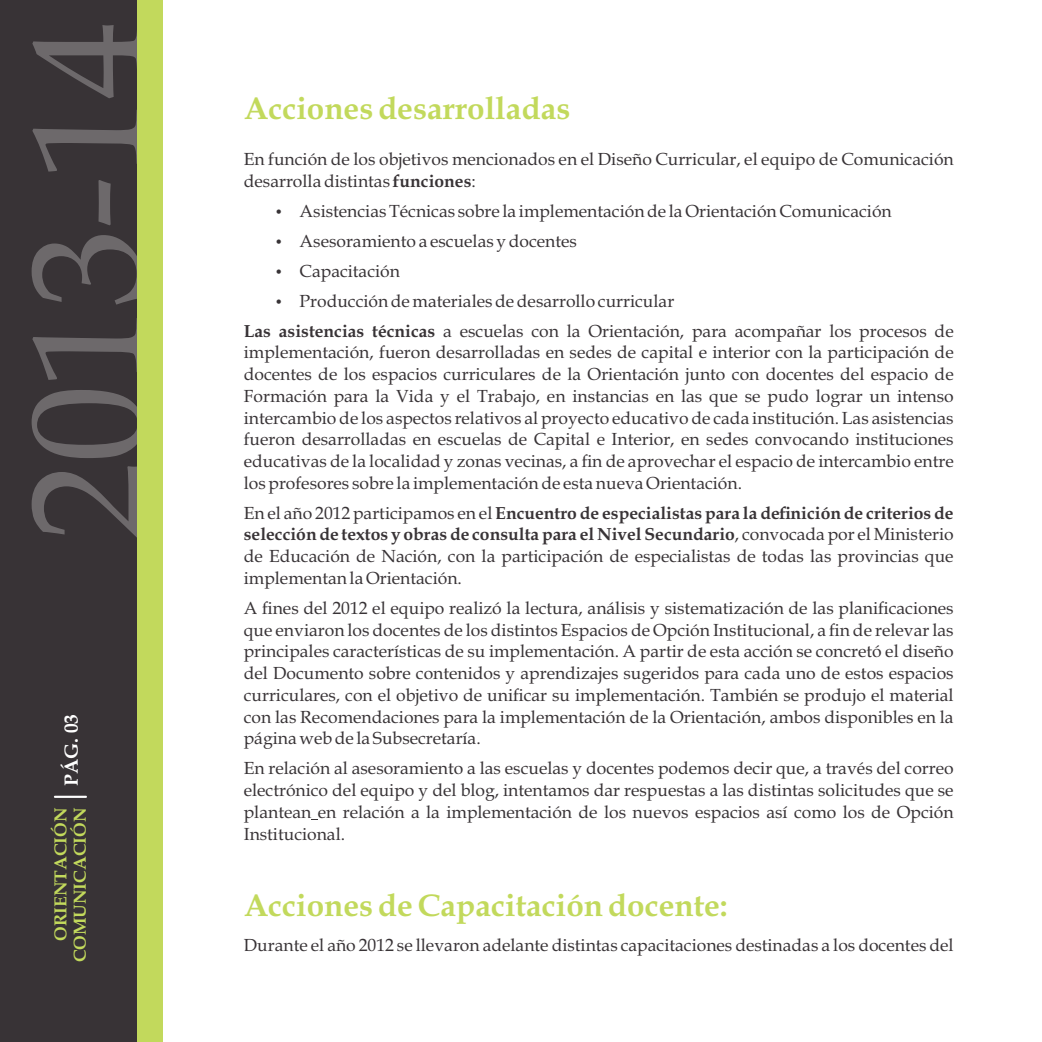
<style>
.page{position:relative;width:1042px;height:1042px;background:#fff}
.page>*{position:absolute;margin:0;border:0;box-sizing:border-box;transform-origin:0 0}
.t1{font:156.28px "Book Antiqua";color:rgb(255 255 255/.27)}
.t2{font:700 31.5px "Book Antiqua";color:#c2d95c}
.t3{font:17.5px/21.7px "Book Antiqua";color:#383336;text-align:justify}
.t4{font:700 17.5px/19.6px "Book Antiqua";color:#c2d95c}
.s1{font-weight:700}
</style>
<div class="page">
<div style="left:0;top:0;width:163px;height:1041px;background:#383336"></div>
<div style="left:137px;top:0;width:26px;height:1041px;background:#c2d95c"></div>
<hr style="left:54px;top:796px;width:33px;height:2px;background:#fff">
<h1 class="t1" style="left:28px;top:541px;width:522px;rotate:-90deg">2013-14</h1>
<p class="t4" style="left:53px;top:962px;width:250px;text-indent:21px;rotate:-90deg">ORIENTACIÓN<br>COMUNICACIÓN <sup>PÁG.</sup> <sup>03</sup></p>
<h2 class="t2" style="left:244px;top:96px;width:328px">Acciones desarrolladas</h2>
<p class="t3" style="left:244px;top:151px;width:711px">En función de los objetivos mencionados en el Diseño Curricular, el equipo de Comunicación desarrolla distintas <span class="s1">funciones</span>:</p>
<p class="t3" style="left:275px;top:202px;width:618px">• Asistencias Técnicas sobre la implementación de la Orientación Comunicación</p>
<p class="t3" style="left:275px;top:232px;width:303px">• Asesoramiento a escuelas y docentes</p>
<p class="t3" style="left:275px;top:262px;width:126px">• Capacitación</p>
<p class="t3" style="left:244px;top:288px;width:711px;line-height:29.9px;text-indent:31px">• Producción de materiales de desarrollo curricular<br><span class="s1">Las asistencias técnicas</span> a escuelas con la Orientación, para acompañar los procesos de</p>
<p class="t3" style="left:244px;top:343px;width:711px">implementación, fueron desarrolladas en sedes de capital e interior con la participación de docentes de los espacios curriculares de la Orientación junto con docentes del espacio de Formación para la Vida y el Trabajo, en instancias en las que se pudo lograr un intenso intercambio de los aspectos relativos al proyecto educativo de cada institución. Las asistencias fueron desarrolladas en escuelas de Capital e Interior, en sedes convocando instituciones educativas de la localidad y zonas vecinas, a fin de aprovechar el espacio de intercambio entre los profesores sobre la implementación de esta nueva Orientación.</p>
<p class="t3" style="left:244px;top:504px;width:711px">En el año 2012 participamos en el <span class="s1">Encuentro de especialistas para la definición de criterios de selección de textos y obras de consulta para el Nivel Secundario</span>, convocada por el Ministerio de Educación de Nación, con la participación de especialistas de todas las provincias que implementan la Orientación.</p>
<p class="t3" style="left:244px;top:599px;width:711px">A fines del 2012 el equipo realizó la lectura, análisis y sistematización de las planificaciones que enviaron los docentes de los distintos Espacios de Opción Institucional, a fin de relevar las principales características de su implementación. A partir de esta acción se concretó el diseño del Documento sobre contenidos y aprendizajes sugeridos para cada uno de estos espacios curriculares, con el objetivo de unificar su implementación. También se produjo el material con las Recomendaciones para la implementación de la Orientación, ambos disponibles en la página web de la Subsecretaría.</p>
<p class="t3" style="left:244px;top:759px;width:711px">En relación al asesoramiento a las escuelas y docentes podemos decir que, a través del correo electrónico del equipo y del blog, intentamos dar respuestas a las distintas solicitudes que se plantean en relación a la implementación de los nuevos espacios así como los de Opción Institucional.</p>
<h2 class="t2" style="left:244px;top:893px;width:485px">Acciones de Capacitación docente:</h2>
<p class="t3" style="left:244px;top:936px;width:711px">Durante el año 2012 se llevaron adelante distintas capacitaciones destinadas a los docentes del</p>
</div>
